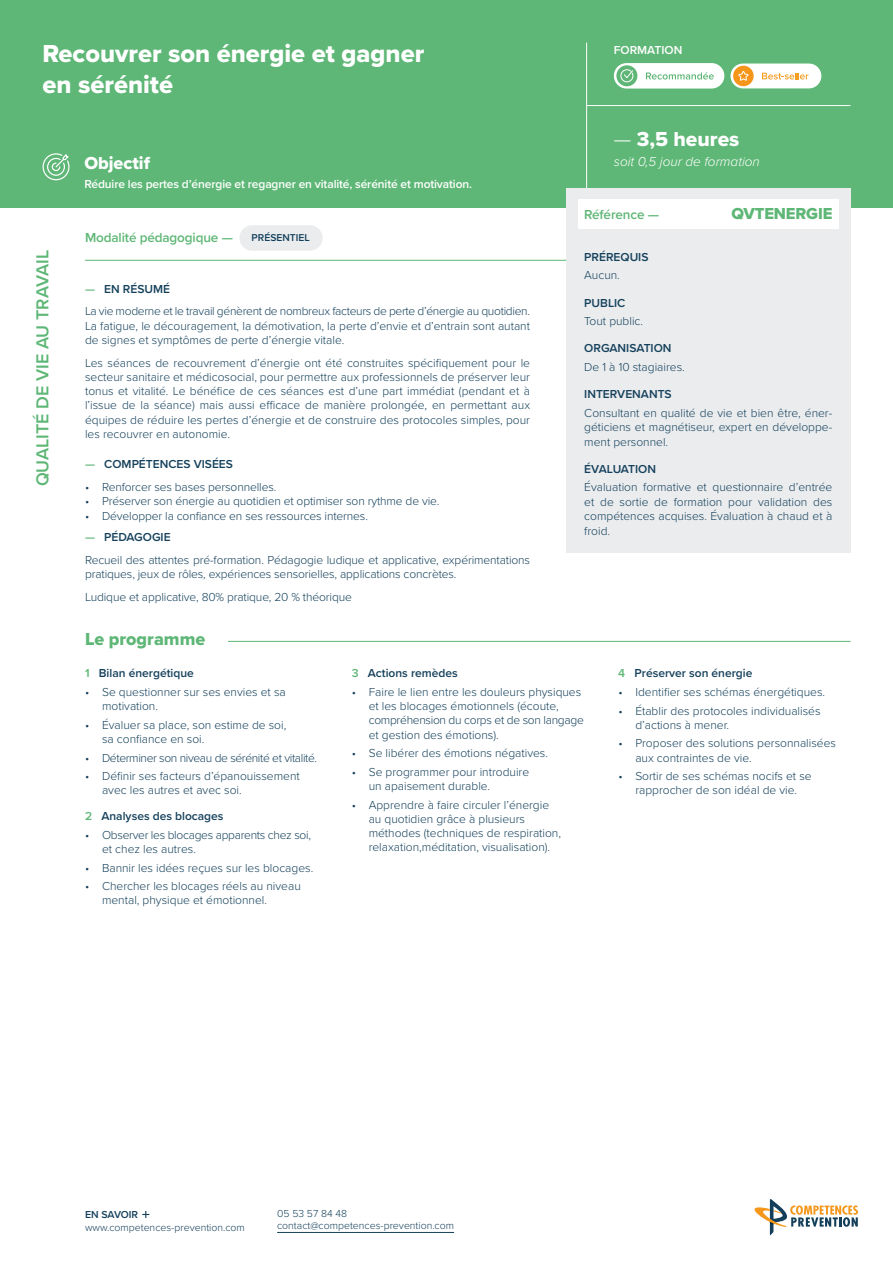
<style>
.page{position:relative;width:893px;height:1263px;background:#fff}
.page>*{position:absolute;margin:0;border:0;box-sizing:border-box;transform-origin:0 0}
.t1{font:25.5px/30.6px "Proxima Nova Extrabld";color:#fff}
.t2{font:21px "Proxima Nova Extrabld";color:#fff}
.t3{font:600 18px "Proxima Nova";color:#5eb776}
.t4{font:18px "Proxima Nova Extrabld";color:#5eb776}
.t5{font:18px "Proxima Nova Extrabld";color:#fff}
.t6{font:16.5px "Proxima Nova Extrabld";letter-spacing:-.01em;color:#5eb776}
.t7{font:600 13.5px "Proxima Nova";letter-spacing:-.01em;color:#5eb776}
.t8{font:italic 300 13.5px "Proxima Nova";color:#fff}
.t9{font:300 12px/14.2px "Proxima Nova";color:#14405b}
.t10{font:600 12px "Proxima Nova";color:#14405b}
.t11{font:300 12px/14.2px "Proxima Nova";letter-spacing:-.025em;color:#14405b}
.t12{font:600 12px "Proxima Nova";letter-spacing:-.01em;color:#fff}
.t13{font:300 12px "Proxima Nova";letter-spacing:-.03em;color:#14405b}
.t14{font:300 10.5px/12.6px "Proxima Nova";color:#14405b}
.t15{font:600 10.5px "Proxima Nova";letter-spacing:-.005em;color:#14405b}
.t16{font:600 10.35px "Proxima Nova";color:#14405b}
.s1{font-family:"Proxima Nova";font-weight:300}
.s2{font-weight:600;color:#5eb776}
.s3{font-weight:600}
.s4{color:#5eb776}
</style>
<div class="page">
<div style="left:0;top:0;width:893px;height:207px;background:#5eb776"></div>
<hr style="left:586px;top:43px;width:1px;height:146px;background:#fff">
<hr style="left:586px;top:105px;width:264px;height:1px;background:#fff">
<hr style="left:228px;top:641px;width:622px;height:1px;background:#5eb776">
<div style="left:566px;top:188px;width:284px;height:365px;background:#eaecee"></div>
<div style="left:578px;top:200px;width:261px;height:29px;background:#fff"></div>
<hr style="left:85px;top:260px;width:481px;height:1px;background:#5eb776">
<div style="left:239px;top:225px;width:84px;height:26px;background:#eaecee;border-radius:13px"></div>
<svg style="left:43px;top:153px;width:27px;height:28px"></svg>
<div style="left:614px;top:63px;width:110px;height:26px;background:#fff;border-radius:13px"></div>
<svg style="left:646px;top:72px;width:68px;height:8px"></svg>
<div style="left:616px;top:65px;width:21px;height:21px;background:#5eb575;border-radius:50%"></div>
<svg style="left:620px;top:69px;width:13px;height:13px"></svg>
<div style="left:730px;top:64px;width:91px;height:24px;background:#fff;border-radius:12px"></div>
<svg style="left:762px;top:73px;width:46px;height:7px"></svg>
<div style="left:733px;top:66px;width:21px;height:20px;background:#f5961a;border-radius:50%"></div>
<svg style="left:738px;top:71px;width:11px;height:15px"></svg>
<svg style="left:142px;top:1211px;width:7px;height:7px"></svg>
<hr style="left:277px;top:1232px;width:177px;height:1px;background:#14405b">
<svg style="left:754px;top:1199px;width:104px;height:36px"></svg>
<h1 class="t1" style="left:43px;top:38px;width:383px">Recouvrer son énergie et gagner en sérénité</h1>
<p class="t12" style="left:614px;top:41px;width:70px">FORMATION</p>
<h2 class="t2" style="left:614px;top:123px;width:127px"><span class="s1">—</span> 3,5 heures</h2>
<h3 class="t3" style="left:29px;top:486px;width:238px;rotate:-90deg">QUALITÉ DE VIE AU TRAVAIL</h3>
<h3 class="t5" style="left:84px;top:150px;width:67px">Objectif</h3>
<p class="t8" style="left:614px;top:151px;width:148px">soit 0,5 jour de formation</p>
<p class="t12" style="left:84px;top:175px;width:389px">Réduire les pertes d’énergie et regagner en vitalité, sérénité et motivation.</p>
<p class="t7" style="left:85px;top:228px;width:149px">Modalité pédagogique —</p>
<p class="t16" style="left:252px;top:230px;width:60px">PRÉSENTIEL</p>
<p class="t11" style="left:85px;top:276px;width:447px;line-height:22.8px"><span class="s2">—</span> <span class="s3">EN RÉSUMÉ<br></span>La vie moderne et le travail génèrent de nombreux facteurs de perte d’énergie au quotidien.</p>
<p class="t9" style="left:85px;top:318px;width:446px">La fatigue, le découragement, la démotivation, la perte d’envie et d’entrain sont autant de signes et symptômes de perte d’énergie vitale.</p>
<p class="t9" style="left:85px;top:355px;width:446px;text-align:justify">Les séances de recouvrement d’énergie ont été construites spécifiquement pour le secteur sanitaire et médicosocial, pour permettre aux professionnels de préserver leur tonus et vitalité. Le bénéfice de ces séances est d’une part immédiat (pendant et à l’issue de la séance) mais aussi efficace de manière prolongée, en permettant aux équipes de réduire les pertes d’énergie et de construire des protocoles simples, pour les recouvrer en autonomie.</p>
<p class="t10" style="left:85px;top:455px;width:149px"><span class="s4">—</span> COMPÉTENCES VISÉES</p>
<p class="t9" style="left:85px;top:479px;width:193px">• Renforcer ses bases personnelles.</p>
<p class="t9" style="left:85px;top:493px;width:356px">• Préserver son énergie au quotidien et optimiser son rythme de vie.</p>
<p class="t9" style="left:85px;top:508px;width:284px">• Développer la confiance en ses ressources internes.</p>
<p class="t9" style="left:85px;top:525px;width:447px;line-height:22.8px"><span class="s2">—</span> <span class="s3">PÉDAGOGIE<br></span>Recueil des attentes pré-formation. Pédagogie ludique et applicative, expérimentations</p>
<p class="t9" style="left:85px;top:562px;width:373px;line-height:22.8px">pratiques, jeux de rôles, expériences sensorielles, applications concrètes.<br>Ludique et applicative, 80% pratique, 20 % théorique</p>
<p class="t7" style="left:584px;top:205px;width:76px">Référence —</p>
<h3 class="t6" style="left:731px;top:201px;width:103px">QVTENERGIE</h3>
<p class="t10" style="left:584px;top:248px;width:66px">PRÉREQUIS</p>
<p class="t9" style="left:584px;top:268px;width:37px">Aucun.</p>
<p class="t10" style="left:584px;top:294px;width:43px">PUBLIC</p>
<p class="t9" style="left:584px;top:313px;width:60px">Tout public.</p>
<p class="t10" style="left:584px;top:339px;width:89px">ORGANISATION</p>
<p class="t9" style="left:584px;top:359px;width:102px">De 1 à 10 stagiaires.</p>
<p class="t10" style="left:584px;top:385px;width:89px">INTERVENANTS</p>
<p class="t9" style="left:584px;top:405px;width:250px;text-align:justify">Consultant en qualité de vie et bien être, éner&shy;géticiens et magnétiseur, expert en développe&shy;ment personnel.</p>
<p class="t10" style="left:584px;top:460px;width:73px">ÉVALUATION</p>
<p class="t9" style="left:584px;top:479px;width:250px;text-align:justify">Évaluation formative et questionnaire d’entrée et de sortie de formation pour validation des compétences acquises. Évaluation à chaud et à froid.</p>
<h3 class="t4" style="left:85px;top:625px;width:122px">Le programme</h3>
<p class="t10" style="left:85px;top:664px;width:110px"><span class="s4">1</span> Bilan énergétique</p>
<p class="t9" style="left:102px;top:684px;width:185px;text-indent:-17px">• Se questionner sur ses envies et sa motivation.</p>
<p class="t9" style="left:102px;top:717px;width:186px;text-indent:-17px">• Évaluer sa place, son estime de soi, sa confiance en soi.</p>
<p class="t13" style="left:85px;top:748px;width:234px">• Déterminer son niveau de sérénité et vitalité.</p>
<p class="t9" style="left:102px;top:768px;width:199px;text-indent:-17px">• Définir ses facteurs d’épanouissement avec les autres et avec soi.</p>
<p class="t10" style="left:85px;top:807px;width:140px"><span class="s4">2</span> Analyses des blocages</p>
<p class="t11" style="left:102px;top:827px;width:211px;text-indent:-17px">• Observer les blocages apparents chez soi, et chez les autres.</p>
<p class="t9" style="left:85px;top:860px;width:230px">• Bannir les idées reçues sur les blocages.</p>
<p class="t9" style="left:102px;top:878px;width:200px;text-indent:-17px">• Chercher les blocages réels au niveau mental, physique et émotionnel.</p>
<p class="t10" style="left:352px;top:664px;width:108px"><span class="s4">3</span> Actions remèdes</p>
<p class="t9" style="left:369px;top:684px;width:217px;text-indent:-17px">• Faire le lien entre les douleurs physiques et les blocages émotionnels (écoute, compréhension du corps et de son langage et gestion des émotions).</p>
<p class="t9" style="left:352px;top:745px;width:198px">• Se libérer des émotions négatives.</p>
<p class="t9" style="left:369px;top:764px;width:162px;text-indent:-17px">• Se programmer pour introduire un apaisement durable.</p>
<p class="t9" style="left:369px;top:797px;width:194px;text-indent:-17px">• Apprendre à faire circuler l’énergie au quotidien grâce à plusieurs méthodes (techniques de respiration, relaxation,méditation, visualisation).</p>
<p class="t10" style="left:618px;top:664px;width:136px"><span class="s4">4</span> Préserver son énergie</p>
<p class="t9" style="left:618px;top:684px;width:208px">• Identifier ses schémas énergétiques.</p>
<p class="t9" style="left:635px;top:703px;width:187px;text-indent:-17px">• Établir des protocoles individualisés d’actions à mener.</p>
<p class="t9" style="left:635px;top:735px;width:202px;text-indent:-17px">• Proposer des solutions personnalisées aux contraintes de vie.</p>
<p class="t9" style="left:618px;top:768px;width:195px;text-align:center">• Sortir de ses schémas nocifs et se rapprocher de son idéal de vie.</p>
<p class="t15" style="left:85px;top:1207px;width:55px">EN SAVOIR</p>
<p class="t14" style="left:85px;top:1220px;width:161px">www.competences-prevention.com</p>
<p class="t14" style="left:277px;top:1206px;width:178px">05 53 57 84 48 contact@competences-prevention.com</p>
</div>
